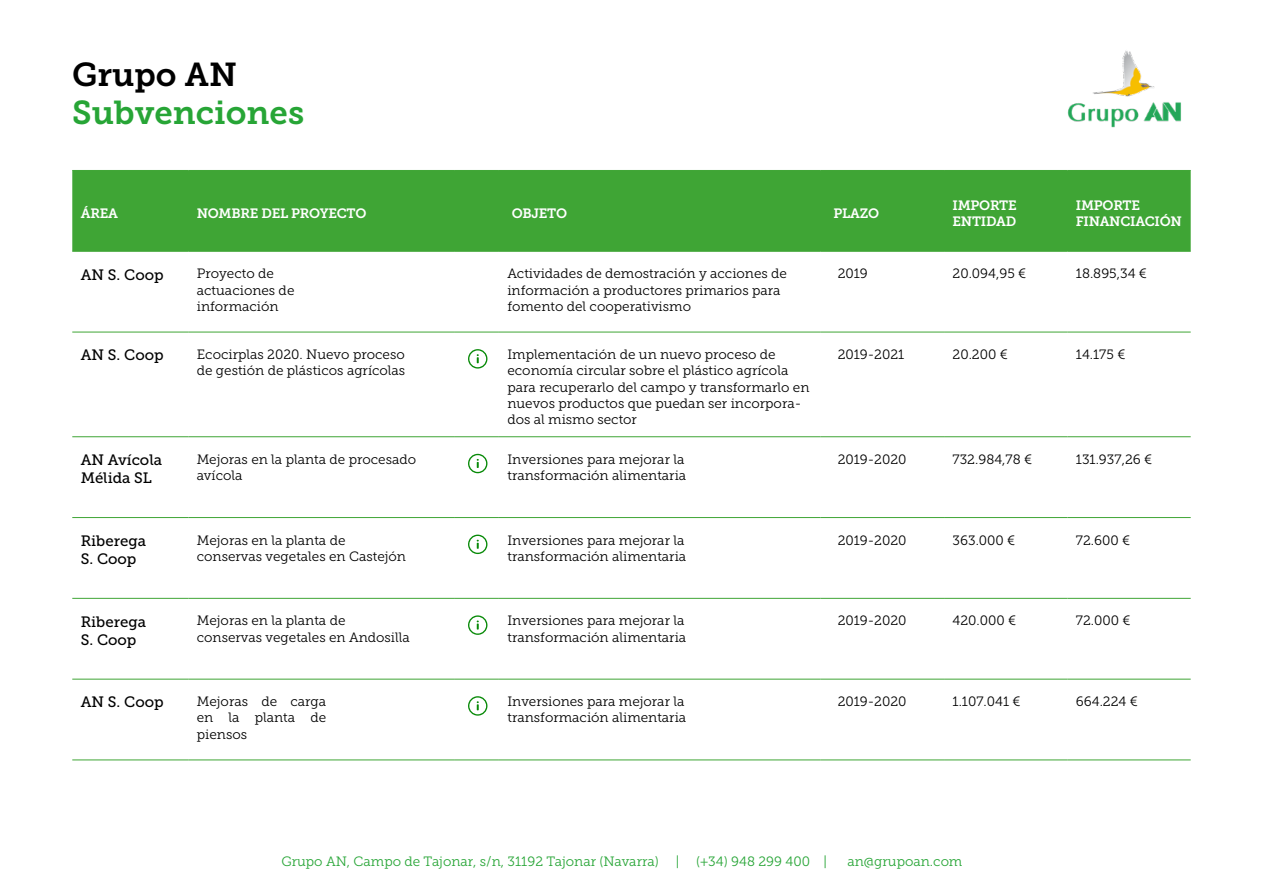
<style>
.page{position:relative;width:1263px;height:893px;background:#fff}
.page>*{position:absolute;margin:0;border:0;box-sizing:border-box;transform-origin:0 0}
.t1{font:33px "Museo Slab 700";color:#27a536}
.t2{font:33px "Museo Slab 700";color:#000}
.t3{font:15px/18px "Museo Slab 500";color:#000}
.t4{font:13.5px/16.2px "Museo Slab 300";color:#000}
.t5{font:13.5px "Museo Slab 300";color:#27a536}
.t6{font:13.5px/16.2px "Museo Slab 700";letter-spacing:-.02em;color:#fff}
</style>
<div class="page">
<img style="left:1067px;top:50px;width:114px;height:78px">
<div style="left:72px;top:171px;width:1119px;height:80px;background:#3fa535"></div>
<hr style="left:72px;top:332px;width:116px;height:1px;background:#3fa535">
<hr style="left:188px;top:332px;width:266px;height:1px;background:#3fa535">
<hr style="left:454px;top:332px;width:45px;height:1px;background:#3fa535">
<hr style="left:499px;top:332px;width:322px;height:1px;background:#3fa535">
<hr style="left:821px;top:332px;width:123px;height:1px;background:#3fa535">
<hr style="left:944px;top:332px;width:123px;height:1px;background:#3fa535">
<hr style="left:1067px;top:332px;width:124px;height:1px;background:#3fa535">
<hr style="left:72px;top:436px;width:116px;height:1px;background:#3fa535">
<hr style="left:188px;top:436px;width:266px;height:1px;background:#3fa535">
<hr style="left:454px;top:436px;width:45px;height:1px;background:#3fa535">
<hr style="left:499px;top:436px;width:322px;height:1px;background:#3fa535">
<hr style="left:821px;top:436px;width:123px;height:1px;background:#3fa535">
<hr style="left:944px;top:436px;width:123px;height:1px;background:#3fa535">
<hr style="left:1067px;top:436px;width:124px;height:1px;background:#3fa535">
<hr style="left:72px;top:517px;width:116px;height:1px;background:#3fa535">
<hr style="left:188px;top:517px;width:266px;height:1px;background:#3fa535">
<hr style="left:454px;top:517px;width:45px;height:1px;background:#3fa535">
<hr style="left:499px;top:517px;width:322px;height:1px;background:#3fa535">
<hr style="left:821px;top:517px;width:123px;height:1px;background:#3fa535">
<hr style="left:944px;top:517px;width:123px;height:1px;background:#3fa535">
<hr style="left:1067px;top:517px;width:124px;height:1px;background:#3fa535">
<hr style="left:72px;top:598px;width:116px;height:1px;background:#3fa535">
<hr style="left:188px;top:598px;width:266px;height:1px;background:#3fa535">
<hr style="left:454px;top:598px;width:45px;height:1px;background:#3fa535">
<hr style="left:499px;top:598px;width:322px;height:1px;background:#3fa535">
<hr style="left:821px;top:598px;width:123px;height:1px;background:#3fa535">
<hr style="left:944px;top:598px;width:123px;height:1px;background:#3fa535">
<hr style="left:1067px;top:598px;width:124px;height:1px;background:#3fa535">
<hr style="left:72px;top:679px;width:116px;height:1px;background:#3fa535">
<hr style="left:188px;top:679px;width:266px;height:1px;background:#3fa535">
<hr style="left:454px;top:679px;width:45px;height:1px;background:#3fa535">
<hr style="left:499px;top:679px;width:322px;height:1px;background:#3fa535">
<hr style="left:821px;top:679px;width:123px;height:1px;background:#3fa535">
<hr style="left:944px;top:679px;width:123px;height:1px;background:#3fa535">
<hr style="left:1067px;top:679px;width:124px;height:1px;background:#3fa535">
<hr style="left:72px;top:759px;width:116px;height:1px;background:#3fa535">
<hr style="left:188px;top:759px;width:266px;height:1px;background:#3fa535">
<hr style="left:454px;top:759px;width:45px;height:1px;background:#3fa535">
<hr style="left:499px;top:759px;width:322px;height:1px;background:#3fa535">
<hr style="left:821px;top:759px;width:123px;height:1px;background:#3fa535">
<hr style="left:944px;top:759px;width:123px;height:1px;background:#3fa535">
<hr style="left:1067px;top:759px;width:124px;height:1px;background:#3fa535">
<hr style="left:72px;top:170px;width:116px;height:1px;background:#3fa535">
<hr style="left:188px;top:170px;width:266px;height:1px;background:#3fa535">
<hr style="left:454px;top:170px;width:45px;height:1px;background:#3fa535">
<hr style="left:499px;top:170px;width:322px;height:1px;background:#3fa535">
<hr style="left:821px;top:170px;width:123px;height:1px;background:#3fa535">
<hr style="left:944px;top:170px;width:123px;height:1px;background:#3fa535">
<hr style="left:1067px;top:170px;width:124px;height:1px;background:#3fa535">
<hr style="left:72px;top:251px;width:116px;height:1px;background:#3fa535">
<hr style="left:188px;top:251px;width:266px;height:1px;background:#3fa535">
<hr style="left:454px;top:251px;width:45px;height:1px;background:#3fa535">
<hr style="left:499px;top:251px;width:322px;height:1px;background:#3fa535">
<hr style="left:821px;top:251px;width:123px;height:1px;background:#3fa535">
<hr style="left:944px;top:251px;width:123px;height:1px;background:#3fa535">
<hr style="left:1067px;top:251px;width:124px;height:1px;background:#3fa535">
<svg style="left:468px;top:349px;width:19px;height:20px"></svg>
<svg style="left:468px;top:454px;width:19px;height:19px"></svg>
<svg style="left:468px;top:535px;width:19px;height:19px"></svg>
<svg style="left:468px;top:615px;width:19px;height:20px"></svg>
<svg style="left:468px;top:696px;width:19px;height:20px"></svg>
<h1 class="t2" style="left:72px;top:56px;width:166px">Grupo AN</h1>
<h1 class="t1" style="left:72px;top:94px;width:233px">Subvenciones</h1>
<p class="t6" style="left:81px;top:205px;width:39px">ÁREA</p>
<p class="t6" style="left:197px;top:205px;width:171px">NOMBRE DEL PROYECTO</p>
<p class="t6" style="left:512px;top:205px;width:57px">OBJETO</p>
<p class="t6" style="left:833px;top:205px;width:47px">PLAZO</p>
<p class="t6" style="left:952px;top:197px;width:66px">IMPORTE<br>ENTIDAD</p>
<p class="t6" style="left:1076px;top:197px;width:108px">IMPORTE<br>FINANCIACIÓN</p>
<p class="t3" style="left:81px;top:265px;width:84px">AN S. Coop</p>
<p class="t4" style="left:197px;top:266px;width:99px">Proyecto de actuaciones de información</p>
<p class="t4" style="left:507px;top:266px;width:281px">Actividades de demostración y acciones de información a productores primarios para fomento del cooperativismo</p>
<p class="t4" style="left:838px;top:266px;width:32px">2019</p>
<p class="t4" style="left:952px;top:266px;width:75px">20.094,95 €</p>
<p class="t4" style="left:1076px;top:266px;width:73px">18.895,34 €</p>
<p class="t3" style="left:81px;top:346px;width:84px">AN S. Coop</p>
<p class="t4" style="left:197px;top:347px;width:210px;line-height:15.8px">Ecocirplas 2020. Nuevo proceso de gestión de plásticos agrícolas</p>
<p class="t4" style="left:507px;top:347px;width:304px">Implementación de un nuevo proceso de economía circular sobre el plástico agrícola para recuperarlo del campo y transformarlo en nuevos productos que puedan ser incorpora&shy;dos al mismo sector</p>
<p class="t4" style="left:838px;top:347px;width:68px">2019-2021</p>
<p class="t4" style="left:952px;top:347px;width:57px">20.200 €</p>
<p class="t4" style="left:1076px;top:347px;width:51px">14.175 €</p>
<p class="t3" style="left:81px;top:451px;width:83px">AN Avícola<br>Mélida SL</p>
<p class="t4" style="left:197px;top:451px;width:221px">Mejoras en la planta de procesado avícola</p>
<p class="t4" style="left:507px;top:451px;width:180px">Inversiones para mejorar la transformación alimentaria</p>
<p class="t4" style="left:838px;top:451px;width:70px">2019-2020</p>
<p class="t4" style="left:952px;top:451px;width:81px">732.984,78 €</p>
<p class="t4" style="left:1076px;top:451px;width:78px">131.937,26 €</p>
<p class="t3" style="left:81px;top:532px;width:67px">Riberega<br>S. Coop</p>
<p class="t4" style="left:197px;top:532px;width:211px">Mejoras en la planta de conservas vegetales en Castejón</p>
<p class="t4" style="left:507px;top:532px;width:180px">Inversiones para mejorar la transformación alimentaria</p>
<p class="t4" style="left:838px;top:532px;width:70px">2019-2020</p>
<p class="t4" style="left:952px;top:532px;width:64px">363.000 €</p>
<p class="t4" style="left:1076px;top:532px;width:56px">72.600 €</p>
<p class="t3" style="left:81px;top:612px;width:67px">Riberega<br>S. Coop</p>
<p class="t4" style="left:197px;top:613px;width:215px">Mejoras en la planta de conservas vegetales en Andosilla</p>
<p class="t4" style="left:507px;top:613px;width:180px">Inversiones para mejorar la transformación alimentaria</p>
<p class="t4" style="left:838px;top:613px;width:70px">2019-2020</p>
<p class="t4" style="left:952px;top:613px;width:65px">420.000 €</p>
<p class="t4" style="left:1076px;top:613px;width:56px">72.000 €</p>
<p class="t3" style="left:81px;top:693px;width:84px">AN S. Coop</p>
<p class="t4" style="left:197px;top:694px;width:131px;text-align:justify">Mejoras de carga en la planta de piensos</p>
<p class="t4" style="left:507px;top:694px;width:180px">Inversiones para mejorar la transformación alimentaria</p>
<p class="t4" style="left:838px;top:694px;width:70px">2019-2020</p>
<p class="t4" style="left:952px;top:694px;width:70px">1.107.041 €</p>
<p class="t4" style="left:1076px;top:694px;width:63px">664.224 €</p>
<p class="t5" style="left:281px;top:854px;width:379px">Grupo AN, Campo de Tajonar, s/n, 31192 Tajonar (Navarra)</p>
<p class="t5" style="left:676px;top:854px;width:5px">|</p>
<p class="t5" style="left:696px;top:854px;width:132px">(+34) 948 299 400 |</p>
<p class="t5" style="left:847px;top:854px;width:116px">an@grupoan.com</p>
</div>
